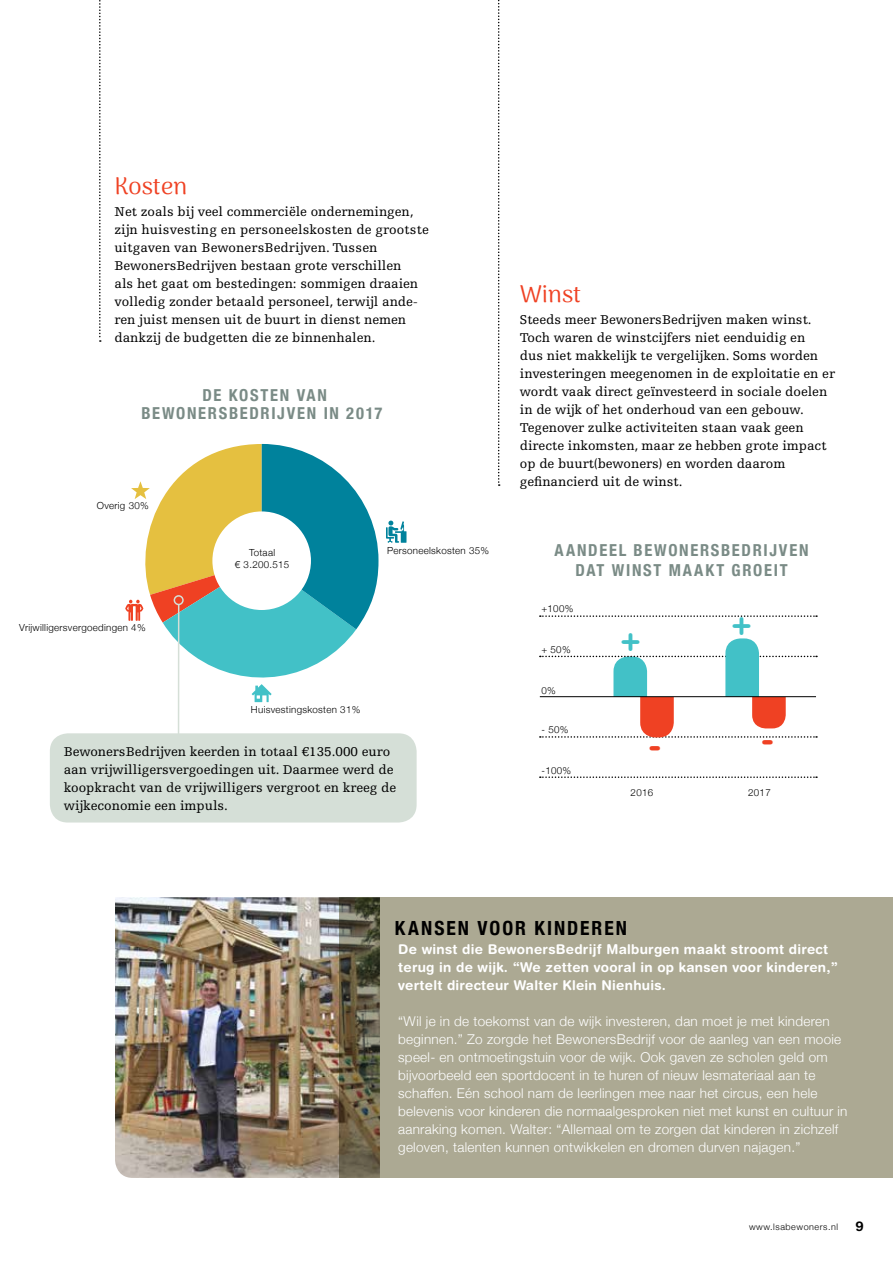
<style>
.page{position:relative;width:893px;height:1263px;background:#fff}
.page>*{position:absolute;margin:0;border:0;box-sizing:border-box;transform-origin:0 0}
.t1{font:700 31.65px "Helvetica Rounded LT Std";color:#42c1c7}
.t2{font:700 31.65px "Helvetica Rounded LT Std";color:#ef4123}
.t3{font:24px "Arima Madurai";color:#ef4123}
.t4{font:700 condensed 19.5px "Helvetica Neue";letter-spacing:.1em;color:#000}
.t5{font:700 condensed 16.5px/18px "Helvetica Neue";letter-spacing:.105em;color:#7a8b86;text-align:center}
.t6{font:13.5px/18px "Egyptienne FLT Std";color:#000}
.t7{font:300 13.5px/18px "Helvetica Neue";letter-spacing:.02em;color:#fff}
.t8{font:700 13.5px/18px "Helvetica Rounded LT Std";letter-spacing:.02em;color:#fff}
.t9{font:700 13.5px "Helvetica Rounded LT Std";color:#000}
.t10{font:300 9.75px/12px "Helvetica Neue";letter-spacing:.03em;color:#000;text-align:center}
.t11{font:300 9px "Helvetica Neue";letter-spacing:.06em;color:#000}
</style>
<div class="page">
<svg style="left:99px;top:0;width:2px;height:342px"></svg>
<svg style="left:498px;top:0;width:2px;height:486px"></svg>
<img style="left:115px;top:897px;width:224px;height:281px">
<div style="left:339px;top:897px;width:554px;height:281px;background:#aca993"></div>
<svg style="left:386px;top:521px;width:20px;height:22px"></svg>
<svg style="left:125px;top:444px;width:253px;height:258px"></svg>
<svg style="left:540px;top:776px;width:277px;height:2px"></svg>
<svg style="left:540px;top:615px;width:277px;height:2px"></svg>
<svg style="left:540px;top:638px;width:277px;height:100px"></svg>
<hr style="left:540px;top:696px;width:276px;height:1px;background:#000">
<hr style="left:178px;top:605px;width:1px;height:160px;background:#d5dfd7">
<div style="left:174px;top:595px;width:10px;height:10px;border:2px solid #d5dfd7;border-radius:50%"></div>
<div style="left:50px;top:733px;width:367px;height:89px;background:#d5dfd7;border-radius:18px"></div>
<h2 class="t3" style="left:115px;top:169px;width:74px">Kosten</h2>
<p class="t6" style="left:115px;top:203px;width:316px">Net zoals bij veel commerciële ondernemingen, zijn huisvesting en personeelskosten de grootste uitgaven van BewonersBedrijven. Tussen BewonersBedrijven bestaan grote verschillen<br>als het gaat om bestedingen: sommigen draaien volledig zonder betaald personeel, terwijl ande&shy;ren juist mensen uit de buurt in dienst nemen dankzij de budgetten die ze binnenhalen.</p>
<p class="t5" style="left:141px;top:385px;width:243px">DE KOSTEN VAN<br>BEWONERSBEDRIJVEN IN 2017</p>
<p class="t10" style="left:97px;top:498px;width:53px">Overig 30%</p>
<p class="t10" style="left:19px;top:621px;width:128px">Vrijwilligersvergoedingen 4%</p>
<p class="t10" style="left:235px;top:546px;width:56px">Totaal<br>€ 3.200.515</p>
<p class="t10" style="left:387px;top:544px;width:104px">Personeelskosten 35%</p>
<p class="t10" style="left:251px;top:703px;width:111px">Huisvestingskosten 31%</p>
<p class="t6" style="left:64px;top:743px;width:334px">BewonersBedrijven keerden in totaal €135.000 euro aan vrijwilligersvergoedingen uit. Daarmee werd de koopkracht van de vrijwilligers vergroot en kreeg de wijkeconomie een impuls.</p>
<h2 class="t3" style="left:520px;top:277px;width:63px">Winst</h2>
<p class="t6" style="left:520px;top:311px;width:317px">Steeds meer BewonersBedrijven maken winst.<br>Toch waren de winstcijfers niet eenduidig en<br>dus niet makkelijk te vergelijken. Soms worden investeringen meegenomen in de exploitatie en er wordt vaak direct geïnvesteerd in sociale doelen in de wijk of het onderhoud van een gebouw.<br>Tegenover zulke activiteiten staan vaak geen directe inkomsten, maar ze hebben grote impact op de buurt(bewoners) en worden daarom gefinancierd uit de winst.</p>
<p class="t5" style="left:555px;top:539px;width:255px;line-height:19.5px">AANDEEL BEWONERSBEDRIJVEN<br>DAT WINST MAAKT GROEIT</p>
<p class="t10" style="left:541px;top:602px;width:33px">+100%</p>
<p class="t10" style="left:541px;top:642px;width:31px">+ 50%</p>
<p class="t10" style="left:541px;top:684px;width:16px">0%</p>
<p class="t10" style="left:541px;top:723px;width:28px">- 50%</p>
<p class="t10" style="left:541px;top:764px;width:31px">-100%</p>
<h1 class="t1" style="left:621px;top:621px;width:20px">+</h1>
<h1 class="t2" style="left:649px;top:726px;width:14px">-</h1>
<h1 class="t1" style="left:732px;top:604px;width:20px">+</h1>
<h1 class="t2" style="left:761px;top:720px;width:14px">-</h1>
<p class="t10" style="left:631px;top:786px;width:24px">2016</p>
<p class="t10" style="left:748px;top:786px;width:24px">2017</p>
<h3 class="t4" style="left:395px;top:912px;width:233px">KANSEN VOOR KINDEREN</h3>
<p class="t8" style="left:398px;top:940px;width:441px">De winst die BewonersBedrijf Malburgen maakt stroomt direct terug in de wijk. “We zetten vooral in op kansen voor kinderen,” vertelt directeur Walter Klein Nienhuis.</p>
<p class="t7" style="left:398px;top:1011px;width:451px">“Wil je in de toekomst van de wijk investeren, dan moet je met kinderen beginnen.” Zo zorgde het BewonersBedrijf voor de aanleg van een mooie speel- en ontmoetingstuin voor de wijk. Ook gaven ze scholen geld om bijvoorbeeld een sportdocent in te huren of nieuw lesmateriaal aan te schaffen. Eén school nam de leerlingen mee naar het circus, een hele belevenis voor kinderen die normaalgesproken niet met kunst en cultuur in aanraking komen. Walter: “Allemaal om te zorgen dat kinderen in zichzelf geloven, talenten kunnen ontwikkelen en dromen durven najagen.”</p>
<p class="t11" style="left:749px;top:1219px;width:91px">www.lsabewoners.nl</p>
<p class="t9" style="left:856px;top:1218px;width:10px">9</p>
</div>
